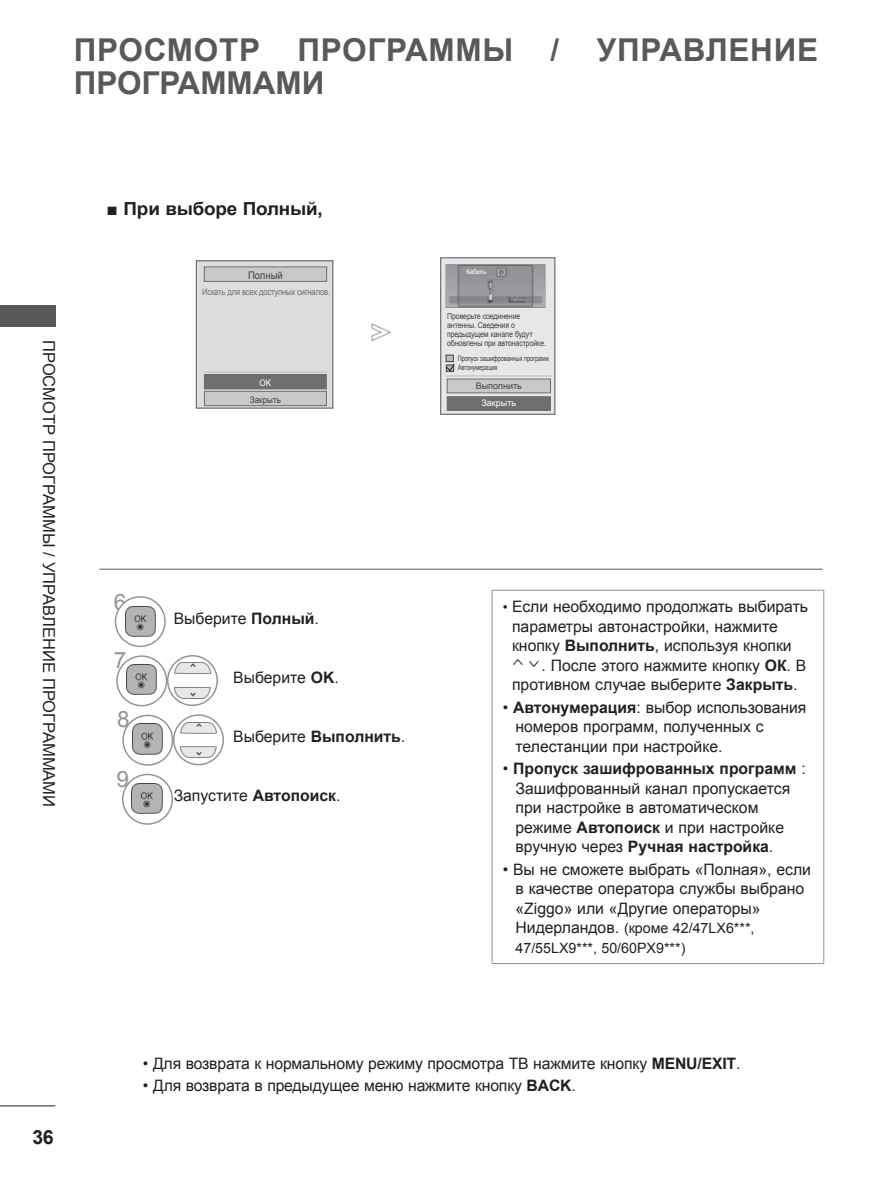
<style>
.page{position:relative;width:893px;height:1191px;background:#fff}
.page>*{position:absolute;margin:0;border:0;box-sizing:border-box;transform-origin:0 0}
.t1{font:700 31.5px/33px "Arial";letter-spacing:.025em;color:#58595b}
.t2{font:22.5px "Arial";color:#939598}
.t3{font:700 19.5px "Arial";color:#231f20}
.t4{font:700 18px "Arial";letter-spacing:-.01em;color:#231f20;scale:1.05 1}
.t5{font:16.5px "Arial";color:#231f20}
.t6{font:15.75px/19.5px "Arial";color:#231f20}
.t7{font:14.25px/19.5px "Arial";color:#231f20}
.t8{font:10.5px "Arial";color:#404041;scale:.9 1}
.t9{font:9px "Arial";letter-spacing:-.025em;color:#6d6e70;scale:.85 1}
.t10{font:9px "Arial";color:#404041}
.t11{font:9px "Arial";color:#404041;scale:.9 1}
.t12{font:9px "Arial";color:#fff}
.t13{font:9px "Arial";color:#fff;scale:.9 1}
.t14{font:8.25px/9px "Arial";letter-spacing:-.015em;color:#404041;scale:.85 1}
.t15{font:7.5px/9px "Arial";letter-spacing:-.015em;color:#404041;scale:.75 1}
.t16{font:6.75px "Arial";letter-spacing:-.015em;color:#fff;scale:.9 1}
.t17{font:5.25px "Arial";letter-spacing:-.015em;color:#bbbdc0;scale:.9 1}
.s1{font-weight:400}
.s2{font-weight:700}
.s3{font-size:14.25px}
.s4{font-size:15.75px}
</style>
<div class="page">
<hr style="left:0;top:1105px;width:55px;height:1px;background:#231f20">
<div style="left:0;top:305px;width:55px;height:22px;background:#58595b"></div>
<div style="left:196px;top:261px;width:137px;height:147px;background:#dcddde"></div>
<div style="left:196px;top:260px;width:137px;height:149px;border:1px solid #6d6e70"></div>
<div style="left:204px;top:267px;width:123px;height:14px;background:#c6c8ca"></div>
<div style="left:204px;top:267px;width:123px;height:15px;border:1px solid #6d6e70"></div>
<div style="left:204px;top:374px;width:122px;height:15px;background:#6d6e70"></div>
<div style="left:204px;top:391px;width:122px;height:15px;background:#c6c8ca"></div>
<div style="left:204px;top:391px;width:123px;height:15px;border:1px solid #6d6e70"></div>
<hr style="left:204px;top:372px;width:123px;height:1px;background:#bbbdc0">
<img style="left:371px;top:323px;width:20px;height:17px">
<hr style="left:492px;top:590px;width:332px;height:1px;background:#939598">
<hr style="left:492px;top:590px;width:1px;height:373px;background:#939598">
<hr style="left:823px;top:590px;width:1px;height:373px;background:#939598">
<hr style="left:492px;top:963px;width:332px;height:1px;background:#939598">
<svg style="left:514px;top:659px;width:25px;height:8px"></svg>
<hr style="left:99px;top:569px;width:723px;height:1px;background:#58595b">
<svg style="left:115px;top:597px;width:50px;height:49px"></svg>
<img style="left:125px;top:606px;width:30px;height:30px">
<div style="left:115px;top:596px;width:51px;height:51px;border:2px solid #939598;border-radius:50%"></div>
<img style="left:126px;top:664px;width:30px;height:31px">
<div style="left:116px;top:655px;width:51px;height:51px;border:2px solid #939598;border-radius:50%"></div>
<svg style="left:168px;top:656px;width:49px;height:49px"></svg>
<img style="left:175px;top:663px;width:35px;height:35px">
<div style="left:167px;top:655px;width:51px;height:51px;border:2px solid #939598;border-radius:50%"></div>
<svg style="left:123px;top:715px;width:50px;height:50px"></svg>
<img style="left:132px;top:724px;width:30px;height:30px">
<div style="left:122px;top:714px;width:51px;height:51px;border:2px solid #939598;border-radius:50%"></div>
<svg style="left:174px;top:715px;width:49px;height:49px"></svg>
<img style="left:181px;top:722px;width:35px;height:35px">
<div style="left:173px;top:714px;width:51px;height:51px;border:2px solid #939598;border-radius:50%"></div>
<svg style="left:123px;top:774px;width:49px;height:50px"></svg>
<img style="left:132px;top:783px;width:30px;height:30px">
<div style="left:122px;top:773px;width:51px;height:51px;border:2px solid #939598;border-radius:50%"></div>
<div style="left:441px;top:258px;width:114px;height:156px;background:#e6e7e8"></div>
<div style="left:440px;top:257px;width:115px;height:158px;border:1px solid #6d6e70"></div>
<img style="left:446px;top:264px;width:99px;height:43px">
<div style="left:447px;top:379px;width:103px;height:14px;background:#c6c8ca"></div>
<div style="left:447px;top:379px;width:104px;height:14px;border:1px solid #6d6e70"></div>
<div style="left:447px;top:397px;width:103px;height:13px;background:#6d6e70"></div>
<div style="left:447px;top:396px;width:104px;height:15px;border:1px solid #6d6e70"></div>
<div style="left:446px;top:355px;width:7px;height:6px;background:#bbbdc0"></div>
<div style="left:446px;top:355px;width:8px;height:7px;border:1px solid #404041"></div>
<svg style="left:445px;top:364px;width:10px;height:8px"></svg>
<hr style="left:446px;top:375px;width:106px;height:1px;background:#bbbdc0">
<h1 class="t1" style="left:74px;top:34px;width:746px">ПРОСМОТР ПРОГРАММЫ / УПРАВЛЕНИЕ<br>ПРОГРАММАМИ</h1>
<p class="t5" style="left:60px;top:340px;width:468px;rotate:90deg">ПРОСМОТР ПРОГРАММЫ / УПРАВЛЕНИЕ ПРОГРАММАМИ</p>
<p class="t3" style="left:33px;top:1126px;width:23px">36</p>
<p class="t4" style="left:107px;top:198px;width:207px"><span class="s1">■</span> При выборе Полный,</p>
<p class="t8" style="left:248px;top:269px;width:40px">Полный</p>
<p class="t9" style="left:202px;top:286px;width:152px">Искать для всех доступных сигналов.</p>
<p class="t13" style="left:260px;top:378px;width:15px">OK</p>
<p class="t11" style="left:250px;top:394px;width:36px">Закрыть</p>
<p class="t16" style="left:466px;top:267px;width:23px">Кабель</p>
<p class="t17" style="left:511px;top:296px;width:19px">Кабель</p>
<p class="t14" style="left:447px;top:312px;width:118px">Проверьте соединение антенны. Сведения о предыдущем канале будут обновлены при автонастройке.</p>
<p class="t15" style="left:458px;top:354px;width:123px">Пропуск зашифрованных программ<br>Автонумерация</p>
<p class="t10" style="left:476px;top:379px;width:48px">Выполнить</p>
<p class="t12" style="left:481px;top:397px;width:36px">Закрыть</p>
<h2 class="t2" style="left:114px;top:589px;width:14px">6</h2>
<h2 class="t2" style="left:114px;top:647px;width:14px">7</h2>
<h2 class="t2" style="left:117px;top:707px;width:14px">8</h2>
<h2 class="t2" style="left:117px;top:766px;width:14px">9</h2>
<p class="t6" style="left:174px;top:608px;width:147px">Выберите <span class="s2">Полный</span>.</p>
<p class="t6" style="left:233px;top:667px;width:107px">Выберите <span class="s2">OK</span>.</p>
<p class="t6" style="left:233px;top:726px;width:174px">Выберите <span class="s2">Выполнить</span>.</p>
<p class="t6" style="left:174px;top:786px;width:168px">Запустите <span class="s2">Автопоиск</span>.</p>
<p class="t6" style="left:512px;top:597px;width:298px;text-indent:-9px"><span class="s3">•</span> Если необходимо продолжать выбирать параметры автонастройки, нажмите кнопку <span class="s2">Выполнить</span>, используя кнопки</p>
<p class="t6" style="left:512px;top:655px;width:296px;text-indent:29px">. После этого нажмите кнопку <span class="s2">ОК</span>. В противном случае выберите <span class="s2">Закрыть</span>.</p>
<p class="t6" style="left:515px;top:697px;width:292px;text-indent:-13px">• <span class="s2">Автонумерация</span>: выбор использования номеров программ, полученных с телестанции при настройке.</p>
<p class="t6" style="left:516px;top:759px;width:292px;text-indent:-13px">• <span class="s2">Пропуск зашифрованных программ</span> :<br>Зашифрованный канал пропускается при настройке в автоматическом режиме <span class="s2">Автопоиск</span> и при настройке вручную через <span class="s2">Ручная настройка</span>.</p>
<p class="t6" style="left:516px;top:859px;width:297px;text-indent:-13px">• Вы не сможете выбрать «Полная», если в качестве оператора службы выбрано «Ziggo» или «Другие операторы»</p>
<p class="t7" style="left:515px;top:918px;width:241px"><span class="s4">Нидерландов.</span> (кроме 42/47LX6***,<br>47/55LX9***, 50/60PX9***)</p>
<p class="t6" style="left:143px;top:1053px;width:599px">• Для возврата к нормальному режиму просмотра ТВ нажмите кнопку <span class="s2">MENU/EXIT</span>.</p>
<p class="t6" style="left:143px;top:1076px;width:434px">• Для возврата в предыдущее меню нажмите кнопку <span class="s2">BACK</span>.</p>
</div>
